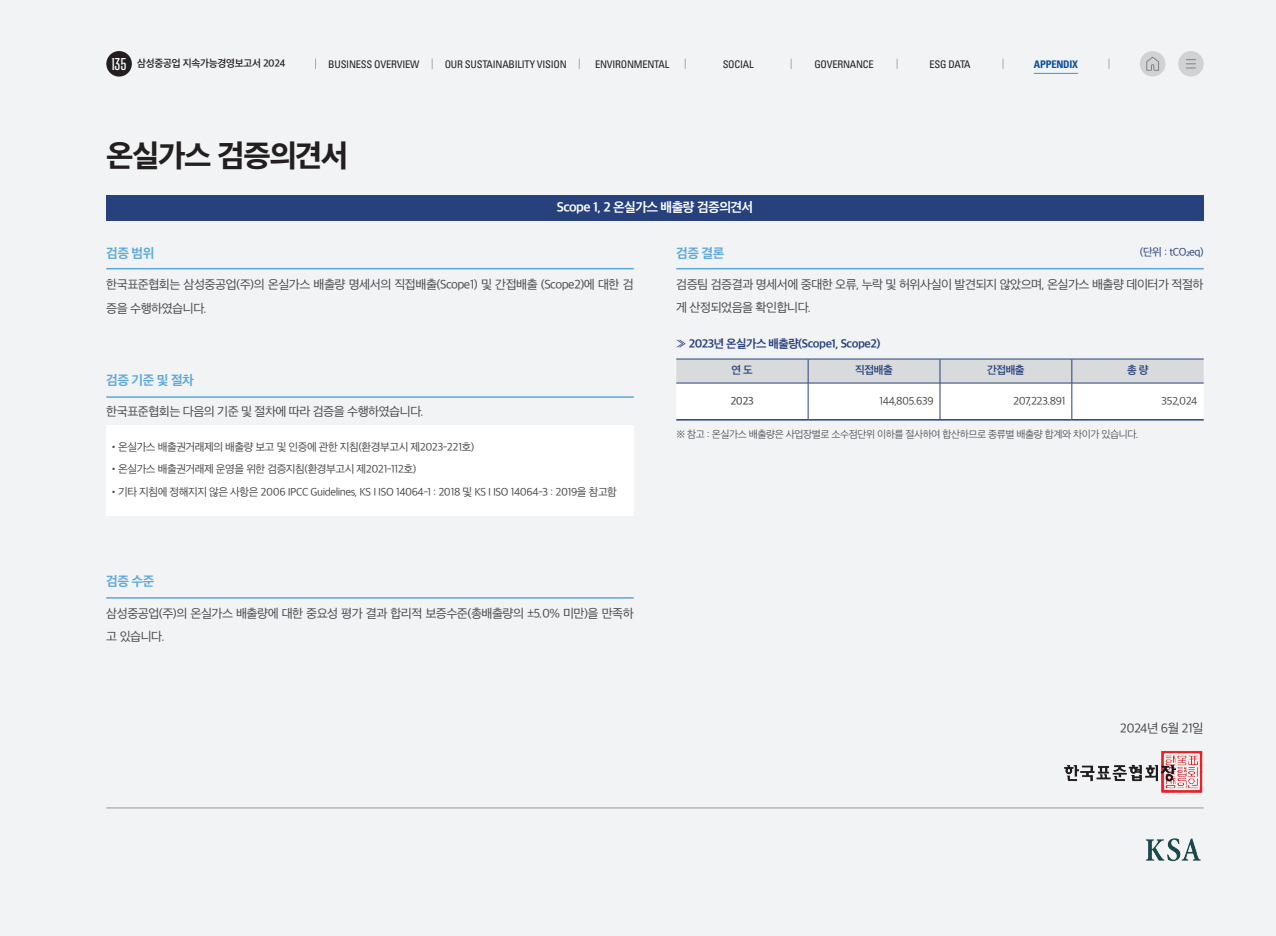
<style>
.page{position:relative;width:1276px;height:936px;background:#fff}
.page>*{position:absolute;margin:0;border:0;box-sizing:border-box;transform-origin:0 0}
.t1{font:800 31.5px "Apple SD Gothic Neo";letter-spacing:-.04em;color:#231f20}
.K_정보제목_B_8{font:700 13.5px "Apple SD Gothic Neo";letter-spacing:-.04em;color:#fff}
.K_정보제목_B_8-2{font:700 13.5px "Apple SD Gothic Neo";letter-spacing:-.04em;color:#5ba8dc}
.K_본문_R_8_8{font:13.2px "Apple SD Gothic Neo";letter-spacing:-.04em;color:#484a4b}
.K_본문_R_8_8-2{font:12.75px/23.2px "Apple SD Gothic Neo";letter-spacing:-.04em;color:#484a4b}
.K_정보제목_B_8-3{font:700 12px "Apple SD Gothic Neo";letter-spacing:-.04em;color:#27417c}
.K_본문_R_8_8-3{font:11.25px "Apple SD Gothic Neo";letter-spacing:-.04em;color:#484a4b}
.K_표내용_R_7_5{font:11.25px "Apple SD Gothic Neo";letter-spacing:-.04em;color:#484a4b}
.K_표상단_SB_7_5{font:600 11.25px "Apple SD Gothic Neo";letter-spacing:-.04em;color:#27417c}
.K_정보제목_B_8-4{font:11.25px "Apple SD Gothic Neo";letter-spacing:-.04em;color:#27417c}
.K_표좌측_M_7_5{font:500 11.25px "Apple SD Gothic Neo";color:#484a4b}
.t2{font:condensed 10.5px "Univers LT Std";letter-spacing:-.02em;color:#231f20}
.K_표내용_R_7_5-2{font:300 10.5px "Apple SD Gothic Neo";letter-spacing:-.04em;color:#484a4b}
.t3{font:600 10.5px "Apple SD Gothic Neo";letter-spacing:-.025em;color:#231f20}
.t4{font:700 condensed 10.5px "Univers LT Std";letter-spacing:-.02em;color:#0d4da1}
.s1{font-family:"Big Shoulders Display";font-size:15px;color:#fff}
</style>
<div class="page">
<div style="left:0;top:0;width:1276px;height:935px;background:#f2f3f4"></div>
<div style="left:106px;top:196px;width:1097px;height:25px;background:#27417c"></div>
<hr style="left:106px;top:268px;width:528px;height:1px;background:#5ba8dc">
<hr style="left:676px;top:268px;width:527px;height:1px;background:#5ba8dc">
<hr style="left:106px;top:396px;width:528px;height:2px;background:#5ba8dc">
<hr style="left:106px;top:597px;width:528px;height:1px;background:#5ba8dc">
<hr style="left:106px;top:807px;width:1097px;height:1px;background:#959798">
<div style="left:106px;top:425px;width:528px;height:91px;background:#fff"></div>
<svg style="left:676px;top:359px;width:527px;height:61px"></svg>
<hr style="left:676px;top:383px;width:132px;height:1px;background:#27417c">
<hr style="left:808px;top:383px;width:132px;height:1px;background:#27417c">
<hr style="left:808px;top:383px;width:1px;height:36px;background:#27417c">
<hr style="left:940px;top:383px;width:131px;height:1px;background:#27417c">
<hr style="left:939px;top:383px;width:1px;height:36px;background:#27417c">
<hr style="left:1071px;top:383px;width:132px;height:1px;background:#27417c">
<hr style="left:1071px;top:383px;width:1px;height:36px;background:#27417c">
<hr style="left:676px;top:358px;width:132px;height:1px;background:#27417c">
<hr style="left:808px;top:358px;width:132px;height:1px;background:#27417c">
<hr style="left:940px;top:358px;width:131px;height:1px;background:#27417c">
<hr style="left:1071px;top:358px;width:132px;height:1px;background:#27417c">
<img style="left:1064px;top:750px;width:139px;height:43px">
<img style="left:1145px;top:838px;width:56px;height:23px">
<div style="left:106px;top:51px;width:26px;height:26px;background:#231f20;border-radius:50%"></div>
<div style="left:1140px;top:51px;width:25px;height:26px;background:#d1d2d4;border-radius:50%"></div>
<svg style="left:1146px;top:56px;width:13px;height:15px"></svg>
<div style="left:1178px;top:51px;width:25px;height:26px;background:#d1d2d4;border-radius:50%"></div>
<svg style="left:1186px;top:59px;width:9px;height:10px"></svg>
<hr style="left:1034px;top:73px;width:44px;height:1px;background:#00aeef">
<p class="t3" style="left:111px;top:56px;width:176px"><span class="s1">135</span> 삼성중공업 지속가능경영보고서 2024</p>
<p class="t2" style="left:328px;top:57px;width:93px">BUSINESS OVERVIEW</p>
<p class="t2" style="left:445px;top:57px;width:123px">OUR SUSTAINABILITY VISION</p>
<p class="t2" style="left:595px;top:57px;width:76px">ENVIRONMENTAL</p>
<p class="t2" style="left:722px;top:57px;width:33px">SOCIAL</p>
<p class="t2" style="left:814px;top:57px;width:61px">GOVERNANCE</p>
<p class="t2" style="left:929px;top:57px;width:43px">ESG DATA</p>
<p class="t4" style="left:1034px;top:57px;width:46px">APPENDIX</p>
<p class="t1" style="left:106px;top:132px;width:244px">온실가스 검증의견서</p>
<p class="K_정보제목_B_8" style="left:557px;top:198px;width:198px">Scope 1, 2 온실가스 배출량 검증의견서</p>
<p class="K_정보제목_B_8-2" style="left:106px;top:243px;width:50px">검증 범위</p>
<p class="K_정보제목_B_8-4" style="left:1140px;top:244px;width:65px">(단위 : tCO₂eq)</p>
<p class="K_본문_R_8_8-2" style="left:106px;top:272px;width:529px">한국표준협회는 삼성중공업(주)의 온실가스 배출량 명세서의 직접배출(Scope1) 및 간접배출 (Scope2)에 대한 검 증을 수행하였습니다.</p>
<p class="K_정보제목_B_8-2" style="left:676px;top:243px;width:50px">검증 결론</p>
<p class="K_본문_R_8_8-2" style="left:676px;top:272px;width:529px">검증팀 검증결과 명세서에 중대한 오류, 누락 및 허위사실이 발견되지 않았으며, 온실가스 배출량 데이터가 적절하 게 산정되었음을 확인합니다.</p>
<p class="K_정보제목_B_8-3" style="left:676px;top:335px;width:206px">» 2023년 온실가스 배출량(Scope1, Scope2)</p>
<p class="K_표상단_SB_7_5" style="left:731px;top:362px;width:23px">연 도</p>
<p class="K_표상단_SB_7_5" style="left:855px;top:362px;width:39px">직접배출</p>
<p class="K_표상단_SB_7_5" style="left:987px;top:362px;width:39px">간접배출</p>
<p class="K_표상단_SB_7_5" style="left:1127px;top:362px;width:23px">총 량</p>
<p class="K_표좌측_M_7_5" style="left:730px;top:393px;width:25px">2023</p>
<p class="K_표내용_R_7_5" style="left:879px;top:393px;width:56px">144,805.639</p>
<p class="K_표내용_R_7_5" style="left:1013px;top:393px;width:54px">207,223.891</p>
<p class="K_표내용_R_7_5" style="left:1161px;top:393px;width:37px">352,024</p>
<p class="K_표내용_R_7_5-2" style="left:676px;top:426px;width:464px">※ 참고 : 온실가스 배출량은 사업장별로 소수점단위 이하를 절사하여 합산하므로 종류별 배출량 합계와 차이가 있습니다.</p>
<p class="K_정보제목_B_8-2" style="left:106px;top:370px;width:89px">검증 기준 및 절차</p>
<p class="K_본문_R_8_8-2" style="left:106px;top:399px;width:319px">한국표준협회는 다음의 기준 및 절차에 따라 검증을 수행하였습니다.</p>
<p class="K_본문_R_8_8-3" style="left:109px;top:439px;width:367px">•온실가스 배출권거래제의 배출량 보고 및 인증에 관한 지침(환경부고시 제2023-221호)</p>
<p class="K_본문_R_8_8-3" style="left:109px;top:461px;width:309px">•온실가스 배출권거래제 운영을 위한 검증지침(환경부고시 제2021-112호)</p>
<p class="K_본문_R_8_8-3" style="left:109px;top:484px;width:510px">•기타 지침에 정해지지 않은 사항은 2006 IPCC Guidelines, KS I ISO 14064-1 : 2018 및 KS I ISO 14064-3 : 2019을 참고함</p>
<p class="K_정보제목_B_8-2" style="left:106px;top:572px;width:50px">검증 수준</p>
<p class="K_본문_R_8_8-2" style="left:106px;top:600px;width:529px">삼성중공업(주)의 온실가스 배출량에 대한 중요성 평가 결과 합리적 보증수준(총배출량의 ±5.0% 미만)을 만족하 고 있습니다.</p>
<p class="K_본문_R_8_8" style="left:1120px;top:719px;width:85px">2024년 6월 21일</p>
</div>
